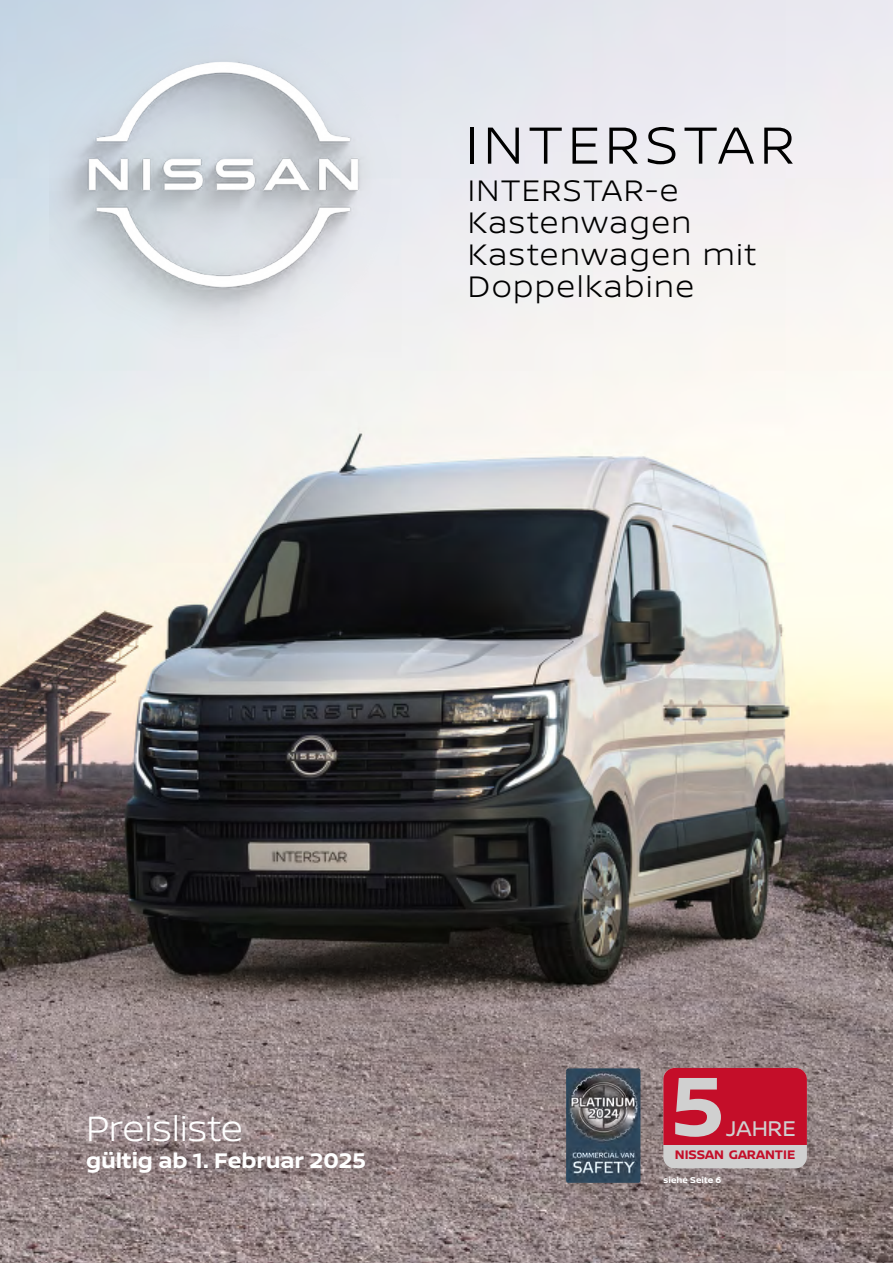
<style>
.page{position:relative;width:893px;height:1263px;background:#fff}
.page>*{position:absolute;margin:0;border:0;box-sizing:border-box;transform-origin:0 0}
.t1{font:300 55.5px "Nissan Brand";letter-spacing:.095em;color:#000}
.t2{font:300 37.5px "Nissan Brand";letter-spacing:-.015em;color:#fff}
.t3{font:300 31.5px/32px "Nissan Brand";letter-spacing:.045em;color:#000}
.t4{font:22.65px "Nissan Brand";color:#d0d0d0}
.t5{font:700 22.5px "Nissan Brand";letter-spacing:-.005em;color:#fff}
.t6{font:700 13.2px "Nissan Brand";color:#c40e29}
.t7{font:700 9px "Nissan Brand";color:#fff}
</style>
<div class="page">
<img style="left:0;top:0;width:893px;height:1263px">
<img style="left:49px;top:0;width:349px;height:349px">
<img style="left:566px;top:1068px;width:74px;height:115px">
<div style="left:663px;top:1068px;width:144px;height:100px;background:#d0d0d0;border-radius:11px"></div>
<svg style="left:663px;top:1068px;width:144px;height:77px"></svg>
<h1 class="t1" style="left:465px;top:105px;width:331px">INTERSTAR</h1>
<p class="t3" style="left:468px;top:173px;width:291px">INTERSTAR-e<br>Kastenwagen<br>Kastenwagen mit<br>Doppelkabine</p>
<p class="t2" style="left:86px;top:1102px;width:158px">Preisliste</p>
<p class="t5" style="left:86px;top:1144px;width:281px">gültig ab 1. Februar 2025</p>
<p class="t4" style="left:726px;top:1111px;width:71px">JAHRE</p>
<p class="t6" style="left:675px;top:1145px;width:122px">NISSAN GARANTIE</p>
<p class="t7" style="left:664px;top:1173px;width:59px">siehe Seite 6</p>
</div>
